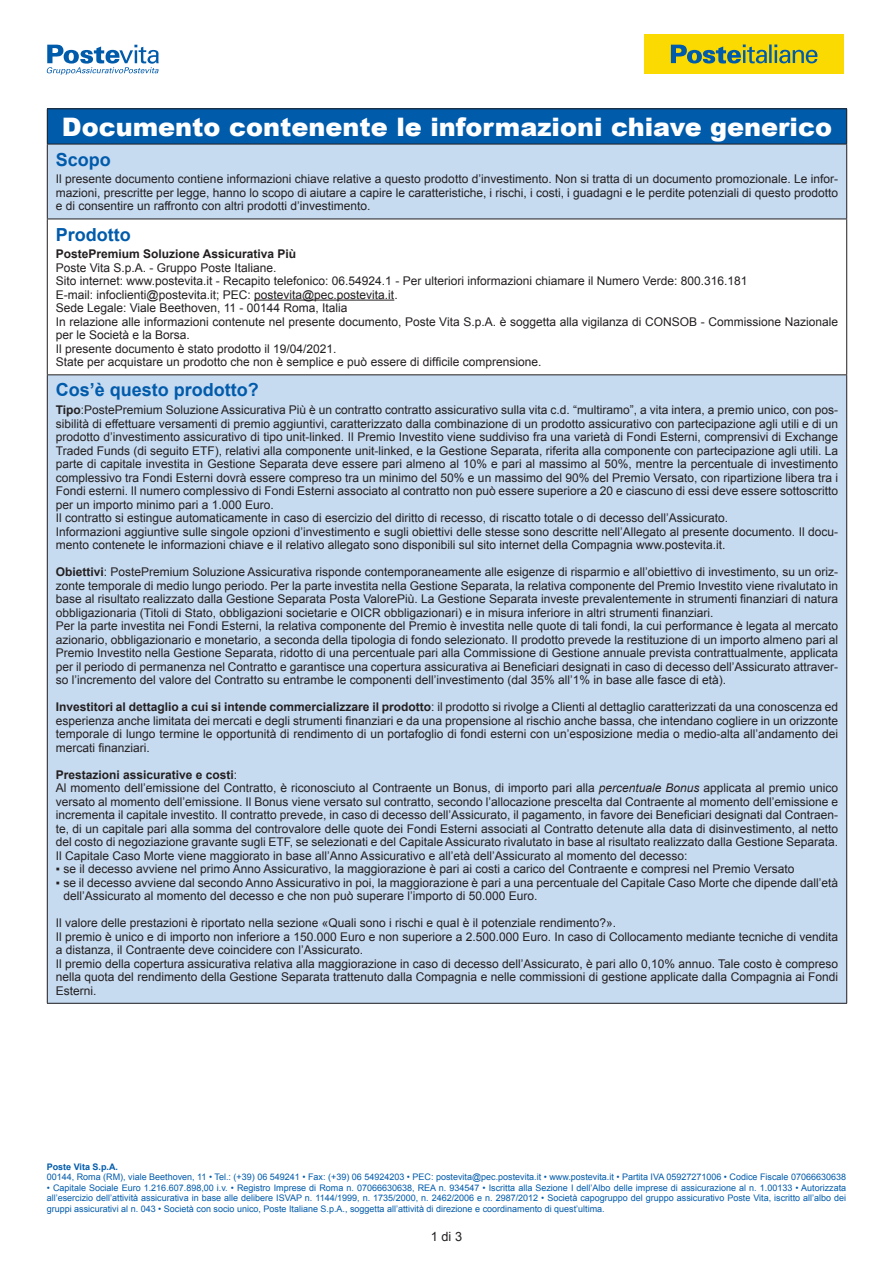
<style>
.page{position:relative;width:893px;height:1263px;background:#fff}
.page>*{position:absolute;margin:0;border:0;box-sizing:border-box;transform-origin:0 0}
._01__TITOLO{font:900 25.5px "Arial";color:#fff}
._02__TITOLO_BLU{font:700 18px "Arial";color:#015bab}
.t1{font:12.75px "Arial";color:#231f20}
.TESTI_REGULAR{font:12px/13.5px "Arial";color:#231f20;text-align:justify}
.TESTI_REGULAR-2{font:700 12px "Arial";color:#231f20}
.t2{font:9px/10.5px "Arial";color:#015bab;text-align:justify}
.t3{font:700 9px "Arial";color:#015bab}
.s1{font-weight:700}
.s2{font-weight:400}
.s3{font-style:italic}
</style>
<div class="page">
<svg style="left:47px;top:45px;width:112px;height:30px"></svg>
<div style="left:644px;top:34px;width:200px;height:40px;background:#fada00"></div>
<svg style="left:671px;top:45px;width:146px;height:18px"></svg>
<div style="left:47px;top:109px;width:800px;height:35px;background:#015bab"></div>
<div style="left:47px;top:144px;width:800px;height:75px;background:#c6daf0"></div>
<div style="left:47px;top:375px;width:800px;height:628px;background:#c6daf0"></div>
<hr style="left:47px;top:108px;width:800px;height:1px;background:#231f20">
<hr style="left:47px;top:109px;width:1px;height:35px;background:#231f20">
<hr style="left:846px;top:109px;width:1px;height:35px;background:#231f20">
<hr style="left:47px;top:144px;width:800px;height:1px;background:#231f20">
<hr style="left:47px;top:144px;width:1px;height:75px;background:#231f20">
<hr style="left:846px;top:144px;width:1px;height:75px;background:#231f20">
<hr style="left:47px;top:219px;width:800px;height:1px;background:#231f20">
<hr style="left:47px;top:219px;width:1px;height:155px;background:#231f20">
<hr style="left:846px;top:219px;width:1px;height:155px;background:#231f20">
<hr style="left:47px;top:374px;width:800px;height:1px;background:#231f20">
<hr style="left:47px;top:375px;width:1px;height:628px;background:#231f20">
<hr style="left:846px;top:375px;width:1px;height:628px;background:#231f20">
<hr style="left:47px;top:1003px;width:800px;height:1px;background:#231f20">
<hr style="left:254px;top:300px;width:140px;height:1px;background:#231f20">
<p class="_01__TITOLO" style="left:62px;top:108px;width:772px">Documento contenente le informazioni chiave generico</p>
<p class="_02__TITOLO_BLU" style="left:56px;top:147px;width:57px">Scopo</p>
<p class="TESTI_REGULAR" style="left:56px;top:173px;width:784px">Il presente documento contiene informazioni chiave relative a questo prodotto d’investimento. Non si tratta di un documento promozionale. Le infor&shy;mazioni, prescritte per legge, hanno lo scopo di aiutare a capire le caratteristiche, i rischi, i costi, i guadagni e le perdite potenziali di questo prodotto e di consentire un raffronto con altri prodotti d’investimento.</p>
<p class="_02__TITOLO_BLU" style="left:56px;top:222px;width:76px">Prodotto</p>
<p class="TESTI_REGULAR-2" style="left:56px;top:246px;width:242px">PostePremium Soluzione Assicurativa Più</p>
<p class="TESTI_REGULAR" style="left:56px;top:261px;width:222px">Poste Vita S.p.A. - Gruppo Poste Italiane.</p>
<p class="TESTI_REGULAR" style="left:56px;top:274px;width:693px">Sito internet: www.postevita.it - Recapito telefonico: 06.54924.1 - Per ulteriori informazioni chiamare il Numero Verde: 800.316.181</p>
<p class="TESTI_REGULAR" style="left:56px;top:288px;width:343px">E-mail: infoclienti@postevita.it; PEC: postevita@pec.postevita.it.</p>
<p class="TESTI_REGULAR" style="left:56px;top:301px;width:293px">Sede Legale: Viale Beethoven, 11 - 00144 Roma, Italia</p>
<p class="TESTI_REGULAR" style="left:56px;top:315px;width:784px">In relazione alle informazioni contenute nel presente documento, Poste Vita S.p.A. è soggetta alla vigilanza di CONSOB - Commissione Nazionale per le Società e la Borsa.</p>
<p class="TESTI_REGULAR" style="left:56px;top:342px;width:282px">Il presente documento è stato prodotto il 19/04/2021.</p>
<p class="TESTI_REGULAR" style="left:56px;top:355px;width:487px">State per acquistare un prodotto che non è semplice e può essere di difficile comprensione.</p>
<p class="_02__TITOLO_BLU" style="left:56px;top:378px;width:205px">Cos’è questo prodotto?</p>
<p class="TESTI_REGULAR" style="left:56px;top:403px;width:784px"><span class="s1">Tipo</span>:PostePremium Soluzione Assicurativa Più è un contratto contratto assicurativo sulla vita c.d. “multiramo”, a vita intera, a premio unico, con pos&shy;sibilità di effettuare versamenti di premio aggiuntivi, caratterizzato dalla combinazione di un prodotto assicurativo con partecipazione agli utili e di un prodotto d’investimento assicurativo di tipo unit-linked. Il Premio Investito viene suddiviso fra una varietà di Fondi Esterni, comprensivi di Exchange Traded Funds (di seguito ETF), relativi alla componente unit-linked, e la Gestione Separata, riferita alla componente con partecipazione agli utili. La parte di capitale investita in Gestione Separata deve essere pari almeno al 10% e pari al massimo al 50%, mentre la percentuale di investimento complessivo tra Fondi Esterni dovrà essere compreso tra un minimo del 50% e un massimo del 90% del Premio Versato, con ripartizione libera tra i Fondi esterni. Il numero complessivo di Fondi Esterni associato al contratto non può essere superiore a 20 e ciascuno di essi deve essere sottoscritto per un importo minimo pari a 1.000 Euro.</p>
<p class="TESTI_REGULAR" style="left:56px;top:511px;width:674px">Il contratto si estingue automaticamente in caso di esercizio del diritto di recesso, di riscatto totale o di decesso dell’Assicurato.</p>
<p class="TESTI_REGULAR" style="left:56px;top:525px;width:784px">Informazioni aggiuntive sulle singole opzioni d’investimento e sugli obiettivi delle stesse sono descritte nell’Allegato al presente documento. Il docu&shy;mento contenete le informazioni chiave e il relativo allegato sono disponibili sul sito internet della Compagnia www.postevita.it.</p>
<p class="TESTI_REGULAR" style="left:56px;top:565px;width:784px"><span class="s1">Obiettivi</span>: PostePremium Soluzione Assicurativa risponde contemporaneamente alle esigenze di risparmio e all’obiettivo di investimento, su un oriz&shy;zonte temporale di medio lungo periodo. Per la parte investita nella Gestione Separata, la relativa componente del Premio Investito viene rivalutato in base al risultato realizzato dalla Gestione Separata Posta ValorePiù. La Gestione Separata investe prevalentemente in strumenti finanziari di natura obbligazionaria (Titoli di Stato, obbligazioni societarie e OICR obbligazionari) e in misura inferiore in altri strumenti finanziari.</p>
<p class="TESTI_REGULAR" style="left:56px;top:619px;width:784px">Per la parte investita nei Fondi Esterni, la relativa componente del Premio è investita nelle quote di tali fondi, la cui performance è legata al mercato azionario, obbligazionario e monetario, a seconda della tipologia di fondo selezionato. Il prodotto prevede la restituzione di un importo almeno pari al Premio Investito nella Gestione Separata, ridotto di una percentuale pari alla Commissione di Gestione annuale prevista contrattualmente, applicata per il periodo di permanenza nel Contratto e garantisce una copertura assicurativa ai Beneficiari designati in caso di decesso dell’Assicurato attraver&shy;so l’incremento del valore del Contratto su entrambe le componenti dell’investimento (dal 35% all’1% in base alle fasce di età).</p>
<p class="TESTI_REGULAR" style="left:56px;top:700px;width:784px"><span class="s1">Investitori al dettaglio a cui si intende commercializzare il prodotto</span>: il prodotto si rivolge a Clienti al dettaglio caratterizzati da una conoscenza ed esperienza anche limitata dei mercati e degli strumenti finanziari e da una propensione al rischio anche bassa, che intendano cogliere in un orizzonte temporale di lungo termine le opportunità di rendimento di un portafoglio di fondi esterni con un’esposizione media o medio-alta all’andamento dei mercati finanziari.</p>
<p class="TESTI_REGULAR-2" style="left:56px;top:767px;width:183px">Prestazioni assicurative e costi<span class="s2">:</span></p>
<p class="TESTI_REGULAR" style="left:56px;top:781px;width:784px">Al momento dell’emissione del Contratto, è riconosciuto al Contraente un Bonus, di importo pari alla <span class="s3">percentuale Bonus</span> applicata al premio unico versato al momento dell’emissione. Il Bonus viene versato sul contratto, secondo l’allocazione prescelta dal Contraente al momento dell’emissione e incrementa il capitale investito. Il contratto prevede, in caso di decesso dell’Assicurato, il pagamento, in favore dei Beneficiari designati dal Contraen&shy;te, di un capitale pari alla somma del controvalore delle quote dei Fondi Esterni associati al Contratto detenute alla data di disinvestimento, al netto del costo di negoziazione gravante sugli ETF, se selezionati e del Capitale Assicurato rivalutato in base al risultato realizzato dalla Gestione Separata.</p>
<p class="TESTI_REGULAR" style="left:56px;top:849px;width:633px">Il Capitale Caso Morte viene maggiorato in base all’Anno Assicurativo e all’età dell’Assicurato al momento del decesso:</p>
<p class="TESTI_REGULAR" style="left:56px;top:862px;width:740px">▪ se il decesso avviene nel primo Anno Assicurativo, la maggiorazione è pari ai costi a carico del Contraente e compresi nel Premio Versato</p>
<p class="TESTI_REGULAR" style="left:63px;top:876px;width:776px;text-indent:-8px">▪ se il decesso avviene dal secondo Anno Assicurativo in poi, la maggiorazione è pari a una percentuale del Capitale Caso Morte che dipende dall’età dell’Assicurato al momento del decesso e che non può superare l’importo di 50.000 Euro.</p>
<p class="TESTI_REGULAR" style="left:56px;top:916px;width:562px">Il valore delle prestazioni è riportato nella sezione «Quali sono i rischi e qual è il potenziale rendimento?».</p>
<p class="TESTI_REGULAR" style="left:56px;top:930px;width:784px">Il premio è unico e di importo non inferiore a 150.000 Euro e non superiore a 2.500.000 Euro. In caso di Collocamento mediante tecniche di vendita a distanza, il Contraente deve coincidere con l’Assicurato.</p>
<p class="TESTI_REGULAR" style="left:56px;top:957px;width:784px">Il premio della copertura assicurativa relativa alla maggiorazione in caso di decesso dell’Assicurato, è pari allo 0,10% annuo. Tale costo è compreso nella quota del rendimento della Gestione Separata trattenuto dalla Compagnia e nelle commissioni di gestione applicate dalla Compagnia ai Fondi Esterni.</p>
<p class="t3" style="left:47px;top:1161px;width:73px">Poste Vita S.p.A.</p>
<p class="t2" style="left:47px;top:1172px;width:801px">00144, Roma (RM), viale Beethoven, 11 • Tel.: (+39) 06 549241 • Fax: (+39) 06 54924203 • PEC: postevita@pec.postevita.it • www.postevita.it • Partita IVA 05927271006 • Codice Fiscale 07066630638</p>
<p class="t2" style="left:47px;top:1182px;width:801px">• Capitale Sociale Euro 1.216.607.898,00 i.v. • Registro Imprese di Roma n. 07066630638, REA n. 934547 • Iscritta alla Sezione I dell’Albo delle imprese di assicurazione al n. 1.00133 • Autorizzata all’esercizio dell’attività assicurativa in base alle delibere ISVAP n. 1144/1999, n. 1735/2000, n. 2462/2006 e n. 2987/2012 • Società capogruppo del gruppo assicurativo Poste Vita, iscritto all’albo dei gruppi assicurativi al n. 043 • Società con socio unico, Poste Italiane S.p.A., soggetta all’attività di direzione e coordinamento di quest’ultima.</p>
<p class="t1" style="left:431px;top:1228px;width:33px">1 di 3</p>
</div>
